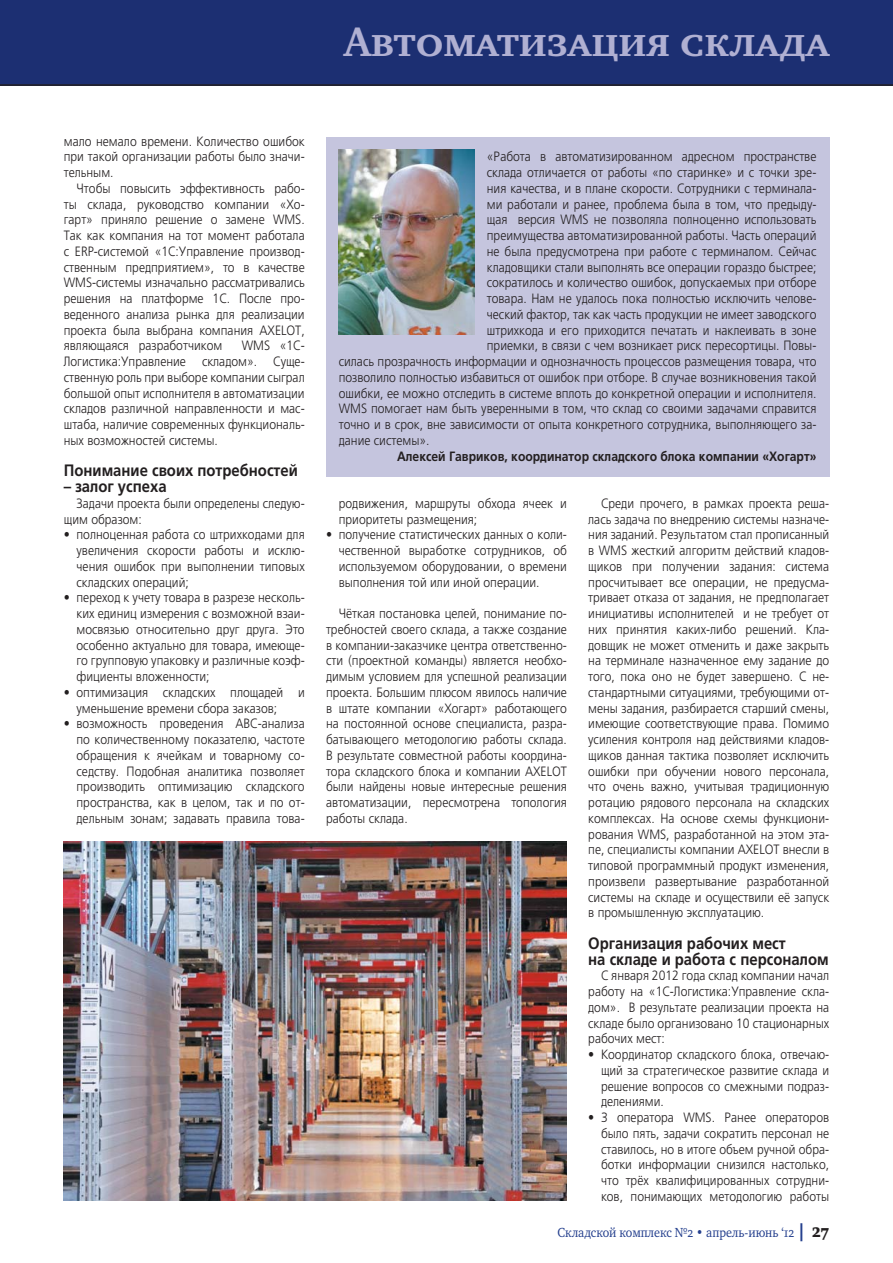
<style>
.page{position:relative;width:893px;height:1263px;background:#fff}
.page>*{position:absolute;margin:0;border:0;box-sizing:border-box;transform-origin:0 0}
.t1{font:700 42px "Charter SCC";color:#b0b0d2}
.t2{font:700 16.5px/15.8px "AG Foreigner Light C";color:#231f20;scale:.9 1}
.t3{font:13.5px/15.8px "AG Foreigner Light C";color:#231f20;text-align:justify;scale:.9 1}
.t4{font:700 13.5px "AG Foreigner Light C";color:#231f20;scale:.9 1}
.t5{font:13.5px "Charter OSC";color:#25408e;scale:.9 1}
.s1{font-family:"Charter Black C";font-size:18px}
.s2{font-family:"Charter Black OSC";font-size:18px;color:#231f20}
</style>
<div class="page">
<div style="left:0;top:0;width:893px;height:85px;background:#1c2f72"></div>
<hr style="left:0;top:84px;width:893px;height:2px;background:#231f20">
<div style="left:326px;top:137px;width:503px;height:339px;background:#c5c5de"></div>
<img style="left:338px;top:149px;width:136px;height:186px">
<img style="left:64px;top:841px;width:503px;height:360px">
<h1 class="t1" style="left:344px;top:16px;width:487px">Автоматизация склада</h1>
<p class="t3" style="left:64px;top:134px;width:269px">мало немало времени. Количество ошибок при такой организации работы было значи&shy;тельным.</p>
<p class="t3" style="left:64px;top:181px;width:269px;text-indent:13px">Чтобы повысить эффективность рабо&shy;ты склада, руководство компании «Хо&shy;гарт» приняло решение о замене WMS.<br>Так как компания на тот момент работала с ERP-системой «1С:Управление производ&shy;ственным предприятием», то в качестве WMS-системы изначально рассматривались решения на платформе 1С. После про&shy;веденного анализа рынка для реализации проекта была выбрана компания AXELOT, являющаяся разработчиком</p>
<p class="t3" style="left:64px;top:338px;width:269px;text-indent:178px">WMS «1С-Логистика:Управление складом». Суще&shy;ственную роль при выборе компании сыграл большой опыт исполнителя в автоматизации складов различной направленности и мас&shy;штаба, наличие современных функциональ&shy;ных возможностей системы.</p>
<p class="t2" style="left:64px;top:463px;width:262px">Понимание своих потребностей</p>
<p class="t2" style="left:64px;top:479px;width:116px">– залог успеха</p>
<p class="t3" style="left:64px;top:496px;width:269px;text-indent:13px">Задачи проекта были определены следую&shy;щим образом:</p>
<p class="t3" style="left:77px;top:527px;width:255px;text-indent:-13px">• полноценная работа со штрихкодами для увеличения скорости работы и исклю&shy;чения ошибок при выполнении типовых складских операций;</p>
<p class="t3" style="left:77px;top:590px;width:255px;text-indent:-13px">• переход к учету товара в разрезе несколь&shy;ких единиц измерения с возможной взаи&shy;мосвязью относительно друг друга. Это особенно актуально для товара, имеюще&shy;го групповую упаковку и различные коэф&shy;фициенты вложенности;</p>
<p class="t3" style="left:77px;top:685px;width:255px;text-indent:-13px">• оптимизация складских площадей и уменьшение времени сбора заказов;</p>
<p class="t3" style="left:77px;top:716px;width:255px;text-indent:-13px">• возможность проведения АВС-анализа по количественному показателю, частоте обращения к ячейкам и товарному со&shy;седству. Подобная аналитика позволяет производить оптимизацию складского пространства, как в целом, так и по от&shy;дельным зонам; задавать правила това-</p>
<p class="t3" style="left:487px;top:149px;width:368px">«Работа в автоматизированном адресном пространстве</p>
<p class="t3" style="left:487px;top:165px;width:368px">склада отличается от работы «по старинке» и с точки зре-</p>
<p class="t3" style="left:487px;top:181px;width:368px">ния качества, и в плане скорости. Сотрудники с терминала-</p>
<p class="t3" style="left:487px;top:197px;width:368px">ми работали и ранее, проблема была в том, что предыду-</p>
<p class="t3" style="left:487px;top:212px;width:368px">щая версия WMS не позволяла полноценно использовать</p>
<p class="t3" style="left:487px;top:228px;width:368px">преимущества автоматизированной работы. Часть операций</p>
<p class="t3" style="left:487px;top:244px;width:368px">не была предусмотрена при работе с терминалом. Сейчас</p>
<p class="t3" style="left:487px;top:260px;width:368px">кладовщики стали выполнять все операции гораздо быстрее;</p>
<p class="t3" style="left:487px;top:275px;width:368px">сократилось и количество ошибок, допускаемых при отборе</p>
<p class="t3" style="left:487px;top:291px;width:368px">товара. Нам не удалось пока полностью исключить челове-</p>
<p class="t3" style="left:487px;top:307px;width:368px">ческий фактор, так как часть продукции не имеет заводского</p>
<p class="t3" style="left:487px;top:323px;width:368px">штрихкода и его приходится печатать и наклеивать в зоне</p>
<p class="t3" style="left:487px;top:338px;width:368px">приемки, в связи с чем возникает риск пересортицы. Повы-</p>
<p class="t3" style="left:339px;top:354px;width:532px">силась прозрачность информации и однозначность процессов размещения товара, что</p>
<p class="t3" style="left:339px;top:370px;width:532px">позволило полностью избавиться от ошибок при отборе. В случае возникновения такой</p>
<p class="t3" style="left:339px;top:386px;width:532px">ошибки, ее можно отследить в системе вплоть до конкретной операции и исполнителя.</p>
<p class="t3" style="left:339px;top:401px;width:532px">WMS помогает нам быть уверенными в том, что склад со своими задачами справится</p>
<p class="t3" style="left:339px;top:417px;width:532px">точно и в срок, вне зависимости от опыта конкретного сотрудника, выполняющего за-</p>
<p class="t3" style="left:339px;top:433px;width:102px">дание системы».</p>
<p class="t4" style="left:397px;top:449px;width:467px">Алексей Гавриков, координатор складского блока компании «Хогарт»</p>
<p class="t3" style="left:339px;top:496px;width:255px">родвижения, маршруты обхода ячеек и приоритеты размещения;</p>
<p class="t3" style="left:339px;top:527px;width:255px;text-indent:-13px">• получение статистических данных о коли&shy;чественной выработке сотрудников, об используемом оборудовании, о времени выполнения той или иной операции.</p>
<p class="t3" style="left:326px;top:606px;width:269px;text-indent:13px">Чёткая постановка целей, понимание по&shy;требностей своего склада, а также создание в компании-заказчике центра ответственно&shy;сти (проектной команды) является необхо&shy;димым условием для успешной реализации проекта. Большим плюсом явилось наличие в штате компании «Хогарт» работающего на постоянной основе специалиста, разра&shy;батывающего методологию работы склада.<br>В результате совместной работы координа&shy;тора складского блока и компании AXELOT были найдены новые интересные решения автоматизации, пересмотрена топология работы склада.</p>
<p class="t3" style="left:588px;top:496px;width:269px;text-indent:13px">Среди прочего, в рамках проекта реша&shy;лась задача по внедрению системы назначе&shy;ния заданий. Результатом стал прописанный в WMS жесткий алгоритм действий кладов&shy;щиков при получении задания: система просчитывает все операции, не предусма&shy;тривает отказа от задания, не предполагает инициативы исполнителей и не требует от них принятия каких-либо решений. Кла&shy;довщик не может отменить и даже закрыть на терминале назначенное ему задание до того, пока оно не будет завершено. С не&shy;стандартными ситуациями, требующими от&shy;мены задания, разбирается старший смены, имеющие соответствующие права. Помимо усиления контроля над действиями кладов&shy;щиков данная тактика позволяет исключить ошибки при обучении нового персонала, что очень важно, учитывая традиционную ротацию рядового персонала на складских комплексах. На основе схемы функциони&shy;рования WMS, разработанной на этом эта&shy;пе, специалисты компании AXELOT внесли в типовой программный продукт изменения, произвели развертывание разработанной системы на складе и осуществили её запуск в промышленную эксплуатацию.</p>
<p class="t2" style="left:588px;top:936px;width:269px">Организация рабочих мест<br>на складе и работа с персоналом</p>
<p class="t3" style="left:588px;top:968px;width:269px;text-indent:13px">С января 2012 года склад компании начал работу на «1С-Логистика:Управление скла&shy;дом». В результате реализации проекта на складе было организовано 10 стационарных рабочих мест:</p>
<p class="t3" style="left:601px;top:1047px;width:255px;text-indent:-13px">• Координатор складского блока, отвечаю&shy;щий за стратегическое развитие склада и решение вопросов со смежными подраз&shy;делениями.</p>
<p class="t3" style="left:601px;top:1110px;width:255px;text-indent:-13px">• 3 оператора WMS. Ранее операторов было пять, задачи сократить персонал не ставилось, но в итоге объем ручной обра&shy;ботки информации снизился настолько, что трёх квалифицированных сотрудни&shy;ков, понимающих методологию работы</p>
<p class="t5" style="left:557px;top:1227px;width:303px">Складской комплекс №2 • апрель-июнь ‘12 <span class="s1">|</span> <span class="s2">27</span></p>
</div>
